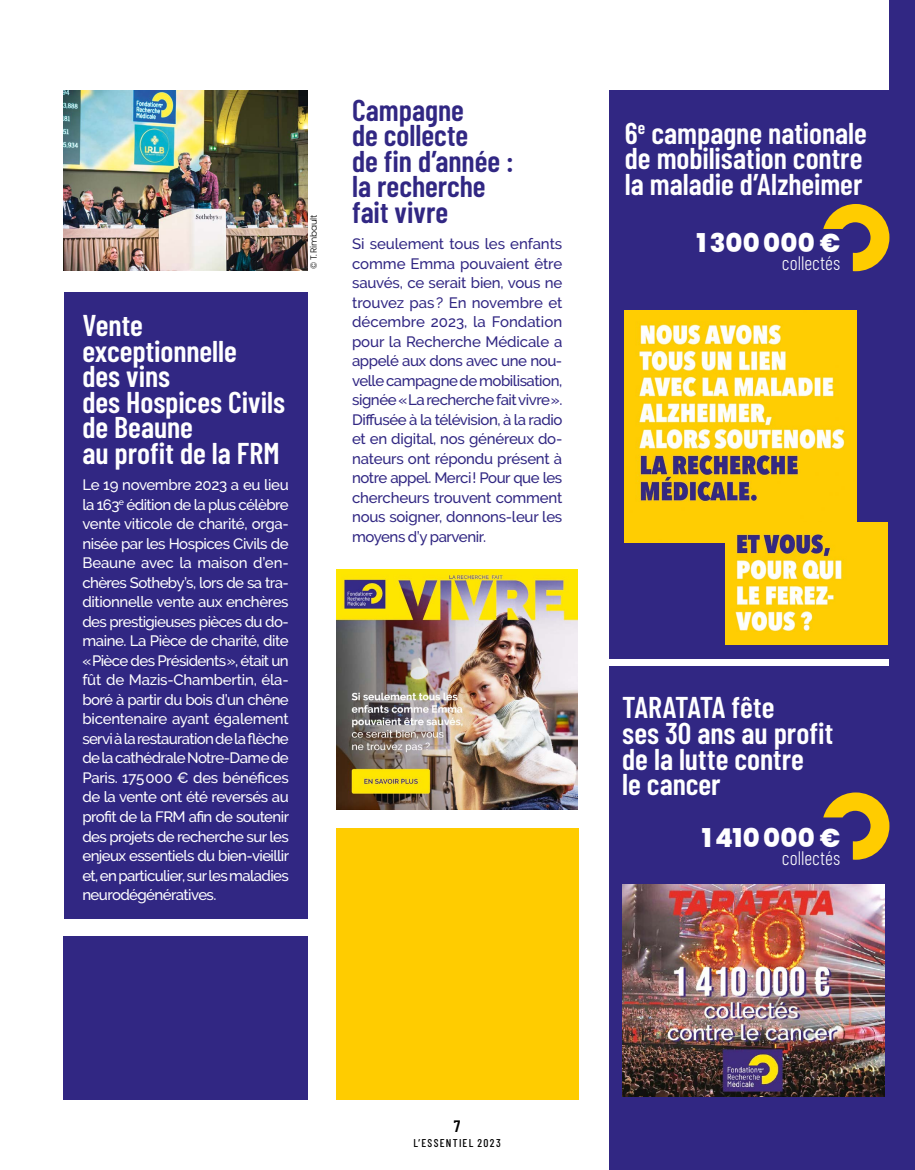
<style>
.page{position:relative;width:915px;height:1170px;background:#fff}
.page>*{position:absolute;margin:0;border:0;box-sizing:border-box;transform-origin:0 0}
.t1{font:600 30px/25.5px "Barlow Condensed";color:#fff}
.t2{font:600 30px/25.5px "Barlow Condensed";color:#312783}
.t3{font:800 25.95px "Poppins";letter-spacing:.01em;color:#fff}
.t4{font:300 19.5px "Barlow Condensed";color:#fff}
.t5{font:600 16.5px "Barlow Condensed";color:#000}
.t6{font:500 15px/19.5px "Raleway";letter-spacing:-.04em;color:#fff;text-align:justify}
.t7{font:500 15px/19.5px "Raleway";letter-spacing:-.02em;color:#312783;text-align:justify}
.t8{font:500 11.25px "Barlow Condensed";letter-spacing:.11em;color:#000}
.t9{font:300 9px "Poppins";letter-spacing:-.025em;color:#000}
</style>
<div class="page">
<div style="left:889px;top:0;width:25px;height:1169px;background:#312783"></div>
<div style="left:608px;top:91px;width:281px;height:568px;background:#312783"></div>
<div style="left:608px;top:666px;width:281px;height:503px;background:#312783"></div>
<img style="left:624px;top:311px;width:232px;height:231px">
<img style="left:725px;top:522px;width:162px;height:122px">
<img style="left:622px;top:884px;width:262px;height:212px">
<svg style="left:823px;top:204px;width:66px;height:67px"></svg>
<svg style="left:823px;top:792px;width:66px;height:67px"></svg>
<div style="left:64px;top:292px;width:243px;height:626px;background:#312783"></div>
<img style="left:64px;top:90px;width:243px;height:180px">
<div style="left:63px;top:936px;width:244px;height:163px;background:#312783"></div>
<img style="left:337px;top:569px;width:240px;height:240px">
<div style="left:336px;top:828px;width:243px;height:271px;background:#fc0"></div>
<h1 class="t1" style="left:82px;top:311px;width:204px">Vente exceptionnelle<br>des vins<br>des Hospices Civils de Beaune<br>au profit de la FRM</h1>
<p class="t6" style="left:82px;top:475px;width:208px">Le 19 novembre 2023 a eu lieu la 163<sup>e</sup> édition de la plus célèbre vente viticole de charité, orga&shy;nisée par les Hospices Civils de Beaune avec la maison d’en&shy;chères Sotheby’s, lors de sa tra&shy;ditionnelle vente aux enchères des prestigieuses pièces du do&shy;maine. La Pièce de charité, dite «Pièce des Présidents», était un fût de Mazis-Chambertin, éla&shy;boré à partir du bois d’un chêne bicentenaire ayant également servi à la restauration de la flèche de la cathédrale Notre-Dame de Paris. 175000 € des bénéfices de la vente ont été reversés au profit de la FRM afin de soutenir des projets de recherche sur les enjeux essentiels du bien-vieillir et, en particulier, sur les maladies neurodégénératives.</p>
<p class="t9" style="left:308px;top:269px;width:56px;rotate:-90deg">© T. Rimbault</p>
<h1 class="t2" style="left:352px;top:95px;width:163px">Campagne<br>de collecte<br>de fin d’année : la recherche fait vivre</h1>
<p class="t7" style="left:352px;top:234px;width:212px">Si seulement tous les enfants comme Emma pouvaient être sauvés, ce serait bien, vous ne trouvez pas? En novembre et décembre 2023, la Fondation pour la Recherche Médicale a appelé aux dons avec une nou&shy;velle campagne de mobilisation, signée «La recherche fait vivre».<br>Diffusée à la télévision, à la radio et en digital, nos généreux do&shy;nateurs ont répondu présent à notre appel. Merci! Pour que les chercheurs trouvent comment nous soigner, donnons-leur les moyens d’y parvenir.</p>
<h1 class="t1" style="left:624px;top:118px;width:243px">6<sup>e</sup> campagne nationale de mobilisation contre la maladie d’Alzheimer</h1>
<h2 class="t3" style="left:696px;top:228px;width:145px">1300000 €</h2>
<h3 class="t4" style="left:781px;top:249px;width:60px">collectés</h3>
<h1 class="t1" style="left:622px;top:693px;width:212px">TARATATA fête<br>ses 30 ans au profit de la lutte contre<br>le cancer</h1>
<h2 class="t3" style="left:701px;top:822px;width:140px">1410000 €</h2>
<h3 class="t4" style="left:781px;top:843px;width:60px">collectés</h3>
<p class="t5" style="left:453px;top:1113px;width:8px">7</p>
<p class="t8" style="left:413px;top:1134px;width:89px">L’ESSENTIEL 2023</p>
</div>
